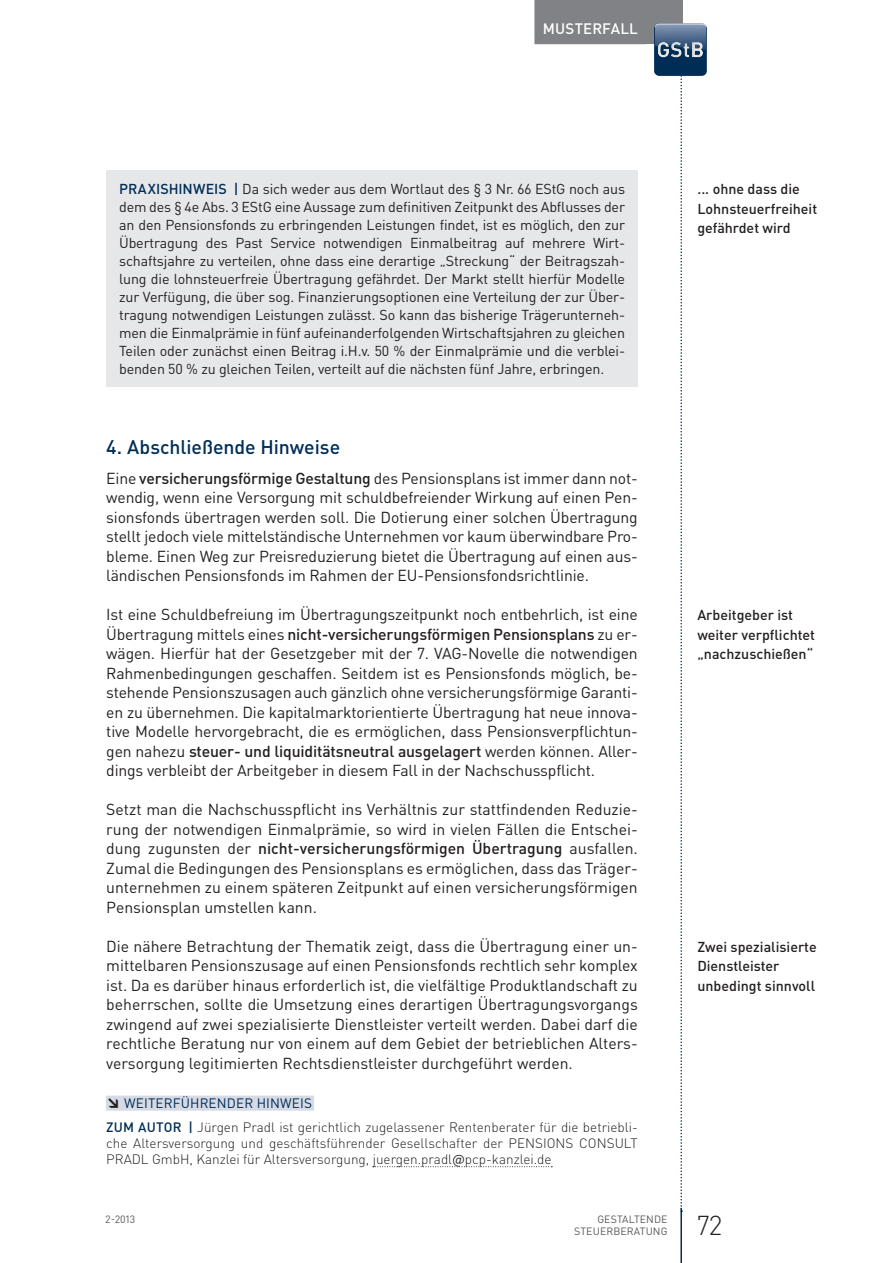
<style>
.page{position:relative;width:893px;height:1263px;background:#fff}
.page>*{position:absolute;margin:0;border:0;box-sizing:border-box;transform-origin:0 0}
.t1{font:300 27px "DIN Pro";color:#231f20}
.t2{font:500 19.5px "DIN Pro";letter-spacing:-.005em;color:#002d56}
.t3{font:15.75px/19.5px "DIN Pro";color:#231f20;text-align:justify}
.t4{font:500 15px "DIN Pro";letter-spacing:.01em;color:#fff}
.t5{font:14.25px/18px "DIN Pro";letter-spacing:-.01em;color:#231f20;text-align:justify}
.t6{font:500 14.25px/19.5px "DIN Pro";color:#231f20}
.t7{font:500 14.25px "DIN Pro";letter-spacing:.02em;color:#002d56}
.t8{font:300 13.5px/24.3px "DIN Pro";color:#231f20}
.t9{font:13.5px "DIN Pro";color:#002d56}
.t10{font:10.5px "DIN Pro";letter-spacing:.01em;color:#57585a}
.s1{font-weight:500;color:#002d56}
.s2{font-weight:500}
.s3{font-weight:900;color:#231f20}
.s4{font-weight:400;color:#002d56}
.s5{font-weight:400}
</style>
<div class="page">
<div style="left:638px;top:0;width:44px;height:44px;background:#808285"></div>
<hr style="left:680px;top:1208px;width:2px;height:55px;background:#002d56">
<div style="left:534px;top:0;width:112px;height:44px;background:#808285"></div>
<img style="left:654px;top:23px;width:53px;height:53px">
<svg style="left:658px;top:0;width:45px;height:1212px"></svg>
<div style="left:655px;top:41px;width:49px;height:16px;background:#231f20;opacity:.3"></div>
<div style="left:106px;top:1096px;width:208px;height:15px;background:#d6dae5"></div>
<svg style="left:373px;top:1166px;width:179px;height:1px"></svg>
<div style="left:106px;top:170px;width:532px;height:216px;background:#e6e7e9"></div>
<p class="t4" style="left:543px;top:18px;width:96px">Musterfall</p>
<p class="t5" style="left:119px;top:179px;width:508px;text-indent:87px"><span class="s1">eis |</span> Da sich weder aus dem Wortlaut des § 3 N r. 66 EStG noch aus dem des § 4e Abs. 3 EStG eine Aussage zum definitiven Zeitpunkt des Abflusses der an den Pensionsfonds zu erbringenden Leistungen findet, ist es möglich, den zur Ü bertragung des Past Service notwendigen Einmalbeitrag auf mehrere Wirt&shy;schaftsjahre zu verteilen, ohne dass eine derartige „Streckung“ der Beitragszah&shy;lung die lohnsteuerfreie Ü bertragung gefährdet. Der Markt stellt hierfür Modelle zur Verfügung, die über sog. Finanzierungsoptionen eine Verteilung der zur Ü ber&shy;tragung notwendigen Leistungen zulässt. So kann das bisherige Trägerunterneh&shy;men die Einmalprämie in fünf aufeinanderfolgenden Wirtschaftsjahren zu gleichen Teilen oder zunächst einen Beitrag i.H.v. 50 % der Einmalprämie und die verblei&shy;benden 50 % zu gleichen Teilen, verteilt auf die nächsten fünf Jahre, erbringen.</p>
<p class="t7" style="left:119px;top:179px;width:60px">Praxishinw</p>
<p class="t2" style="left:106px;top:434px;width:235px">4. Abschließende Hinweise</p>
<p class="t3" style="left:106px;top:468px;width:533px">Eine <span class="s2">versicherungsförmige Gestaltung</span> des Pensionsplans ist immer dann not&shy;wendig, wenn eine Versorgung mit schuldbefreiender Wirkung auf einen Pen&shy;sionsfonds übertragen werden soll. Die Dotierung einer solchen Ü bertragung stellt jedoch viele mittelständische Unternehmen vor kaum überwindbare Pro&shy;bleme. Einen Weg zur Preisreduzierung bietet die Ü bertragung auf einen aus&shy;ländischen Pensionsfonds im Rahmen der EU-Pensionsfondsrichtlinie.</p>
<p class="t3" style="left:106px;top:604px;width:533px">Ist eine Schuldbefreiung im Ü bertragungszeitpunkt noch entbehrlich, ist eine Ü bertragung mittels eines <span class="s2">nicht-versicherungsförmigen Pensionsplans</span> zu er&shy;wägen. Hierfür hat der Gesetzgeber mit der 7. VAG-Novelle die notwendigen Rahmenbedingungen geschaffen. Seitdem ist es Pensionsfonds möglich, be&shy;stehende Pensionszusagen auch gänzlich ohne versicherungsförmige Garanti&shy;en zu übernehmen. Die kapitalmarktorientierte Ü bertragung hat neue innova&shy;tive Modelle hervorgebracht, die es ermöglichen, dass Pensionsverpflichtun&shy;gen nahezu <span class="s2">steuer- und liquiditätsneutral ausgelagert</span> werden können. Aller&shy;dings verbleibt der Arbeitgeber in diesem Fall in der Nachschusspflicht.</p>
<p class="t3" style="left:106px;top:799px;width:533px;text-align:left">Setzt man die Nachschusspflicht ins Verhältnis zur stattfindenden Reduzie&shy;rung der notwendigen Einmalprämie, so wird in vielen Fällen die Entschei&shy;dung zugunsten der <span class="s2">nicht-versicherungsförmigen Übertragung</span> ausfallen.<br>Zumal die Bedingungen des Pensionsplans es ermöglichen, dass das Träger&shy;unternehmen zu einem späteren Zeitpunkt auf einen versicherungsförmigen Pensionsplan umstellen kann.</p>
<p class="t3" style="left:106px;top:936px;width:533px">Die nähere Betrachtung der Thematik zeigt, dass die Ü bertragung einer un&shy;mittelbaren Pensionszusage auf einen Pensionsfonds rechtlich sehr komplex ist. Da es darüber hinaus erforderlich ist, die vielfältige Produktlandschaft zu beherrschen, sollte die Umsetzung eines derartigen Ü bertragungsvorgangs zwingend auf zwei spezialisierte Dienstleister verteilt werden. Dabei darf die rechtliche Beratung nur von einem auf dem Gebiet der betrieblichen Alters&shy;versorgung legitimierten Rechtsdienstleister durchgeführt werden.</p>
<p class="t9" style="left:106px;top:1094px;width:38px"><span class="s3">↘</span> Weiterf</p>
<p class="t9" style="left:181px;top:1094px;width:19px">ühre</p>
<p class="t9" style="left:217px;top:1094px;width:20px">nder</p>
<p class="t8" style="left:106px;top:1090px;width:533px;text-indent:150px"><span class="s4">Hinweis<br></span><span class="s1">Zum Autor |</span> Jürgen Pradl ist gerichtlich zugelassener Rentenberater für die betriebli-</p>
<p class="t8" style="left:106px;top:1135px;width:533px;line-height:15.8px">che Altersversorgung und geschäftsführender Gesellschafter der PENSIONS CONSULT<br>PRADL GmbH, Kanzlei für Altersversorgung, juergen.pradl<span class="s5">@</span>pcp-kanzlei.de</p>
<p class="t10" style="left:106px;top:1212px;width:31px">2-2013</p>
<p class="t10" style="left:597px;top:1212px;width:14px">Gesta</p>
<p class="t10" style="left:629px;top:1212px;width:33px">ltende</p>
<p class="t10" style="left:574px;top:1224px;width:14px">Steuerberatu</p>
<p class="t10" style="left:653px;top:1224px;width:15px">ng</p>
<p class="t6" style="left:697px;top:179px;width:121px">... ohne dass die<br>Lohnsteuerfreiheit gefährdet wird</p>
<p class="t6" style="left:697px;top:605px;width:119px">Arbeitgeber ist weiter verpflichtet „nachzuschießen“</p>
<p class="t6" style="left:697px;top:936px;width:121px">Zwei spezialisierte<br>Dienstleister unbedingt sinnvoll</p>
<h1 class="t1" style="left:697px;top:1207px;width:26px">72</h1>
</div>
